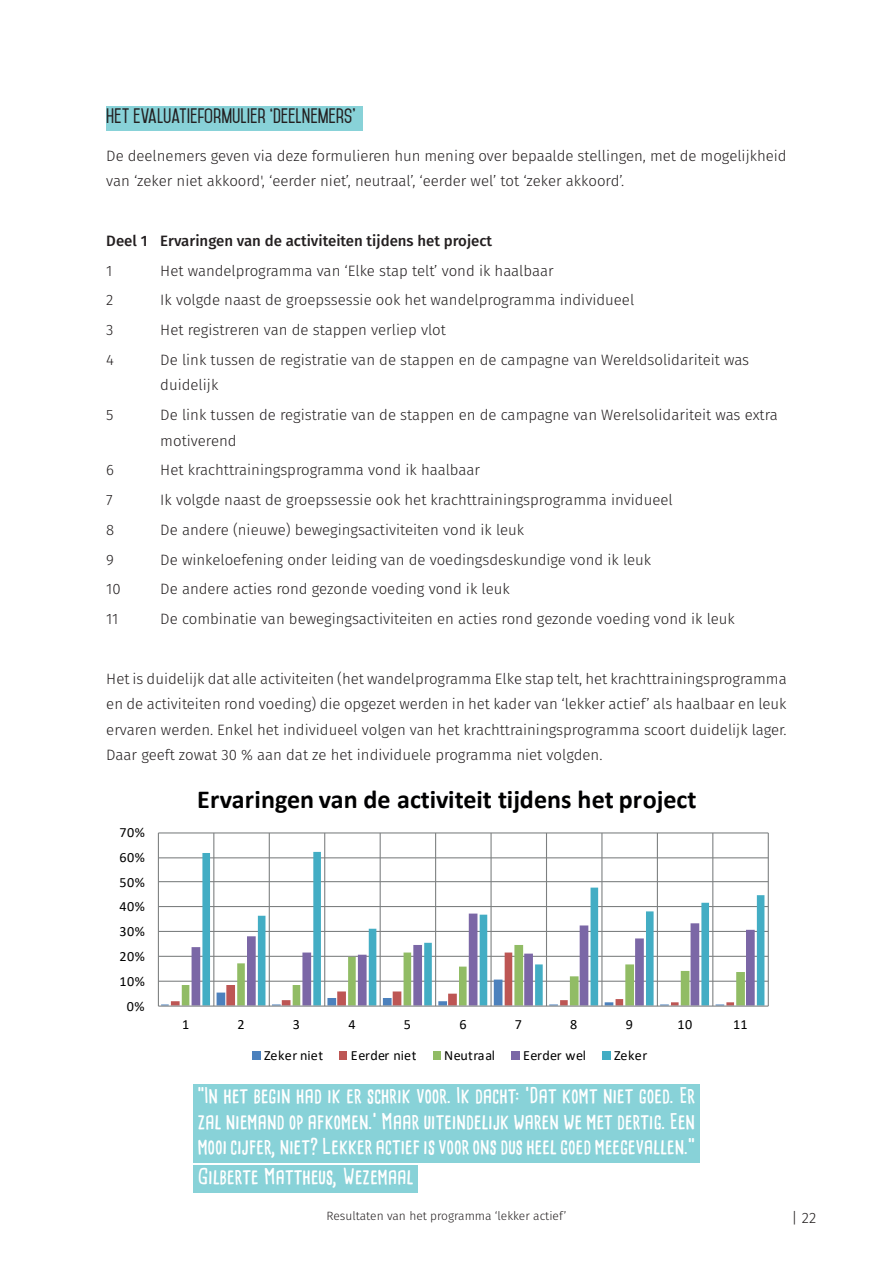
<style>
.page{position:relative;width:893px;height:1263px;background:#fff}
.page>*{position:absolute;margin:0;border:0;box-sizing:border-box;transform-origin:0 0}
.t1{font:700 25.95px "Calibri";letter-spacing:.005em;color:#000001}
.t2{font:700 21px/25.5px "Cardenio Modern";color:#fff;text-align:justify}
.t3{font:600 18px "Mohave";color:#231f20}
.t4{font:300 15px/25.5px "Fira Sans";color:#231f20}
.t5{font:500 15px "Fira Sans";color:#231f20}
.t6{font:14.1px "Calibri";letter-spacing:.03em;color:#000001}
.t7{font:300 12px "Fira Sans";color:#231f20}
</style>
<div class="page">
<div style="left:106px;top:106px;width:256px;height:25px;background:#88d2d8"></div>
<div style="left:193px;top:1084px;width:506px;height:79px;background:#88d2d8"></div>
<div style="left:193px;top:1165px;width:225px;height:27px;background:#88d2d8"></div>
<hr style="left:158px;top:981px;width:610px;height:1px;background:#7c7f80">
<hr style="left:158px;top:956px;width:610px;height:1px;background:#7c7f80">
<hr style="left:158px;top:931px;width:610px;height:1px;background:#7c7f80">
<hr style="left:158px;top:906px;width:610px;height:1px;background:#7c7f80">
<hr style="left:158px;top:881px;width:610px;height:1px;background:#7c7f80">
<hr style="left:158px;top:857px;width:610px;height:1px;background:#7c7f80">
<hr style="left:158px;top:832px;width:610px;height:1px;background:#7c7f80">
<hr style="left:158px;top:833px;width:1px;height:173px;background:#7c7f80">
<hr style="left:213px;top:833px;width:1px;height:173px;background:#7c7f80">
<hr style="left:269px;top:833px;width:1px;height:173px;background:#7c7f80">
<hr style="left:324px;top:833px;width:1px;height:173px;background:#7c7f80">
<hr style="left:380px;top:833px;width:1px;height:173px;background:#7c7f80">
<hr style="left:435px;top:833px;width:1px;height:173px;background:#7c7f80">
<hr style="left:490px;top:833px;width:2px;height:173px;background:#7c7f80">
<hr style="left:546px;top:833px;width:1px;height:173px;background:#7c7f80">
<hr style="left:601px;top:833px;width:1px;height:173px;background:#7c7f80">
<hr style="left:657px;top:833px;width:1px;height:173px;background:#7c7f80">
<hr style="left:712px;top:833px;width:1px;height:173px;background:#7c7f80">
<hr style="left:768px;top:833px;width:1px;height:173px;background:#7c7f80">
<svg style="left:161px;top:947px;width:31px;height:58px"></svg>
<svg style="left:202px;top:852px;width:562px;height:153px"></svg>
<hr style="left:158px;top:1005px;width:610px;height:2px;background:#7c7f80">
<div style="left:252px;top:1051px;width:9px;height:9px;background:#4c81bd"></div>
<div style="left:339px;top:1051px;width:8px;height:9px;background:#bd5654"></div>
<div style="left:433px;top:1051px;width:7px;height:9px;background:#91bc65"></div>
<div style="left:511px;top:1051px;width:9px;height:9px;background:#7b67a6"></div>
<div style="left:602px;top:1051px;width:9px;height:9px;background:#43adc4"></div>
<p class="t3" style="left:106px;top:104px;width:251px">HET EVALUATIEFORMULIER ‘DEELNEMERS’</p>
<p class="t4" style="left:106px;top:143px;width:682px">De deelnemers geven via deze formulieren hun mening over bepaalde stellingen, met de mogelijkheid van ‘zeker niet akkoord', ‘eerder niet’, neutraal’, ‘eerder wel’ tot ‘zeker akkoord’.</p>
<p class="t5" style="left:106px;top:228px;width:387px">Deel 1 Ervaringen van de activiteiten tijdens het project</p>
<p class="t4" style="left:106px;top:257px;width:8px">1</p>
<p class="t4" style="left:160px;top:257px;width:395px">Het wandelprogramma van ‘Elke stap telt’ vond ik haalbaar</p>
<p class="t4" style="left:106px;top:287px;width:9px">2</p>
<p class="t4" style="left:160px;top:287px;width:475px">Ik volgde naast de groepssessie ook het wandelprogramma individueel</p>
<p class="t4" style="left:106px;top:317px;width:9px">3</p>
<p class="t4" style="left:160px;top:317px;width:287px">Het registreren van de stappen verliep vlot</p>
<p class="t4" style="left:106px;top:347px;width:9px">4</p>
<p class="t4" style="left:160px;top:347px;width:590px">De link tussen de registratie van de stappen en de campagne van Wereldsolidariteit was duidelijk</p>
<p class="t4" style="left:106px;top:402px;width:9px">5</p>
<p class="t4" style="left:160px;top:402px;width:619px">De link tussen de registratie van de stappen en de campagne van Werelsolidariteit was extra motiverend</p>
<p class="t4" style="left:106px;top:457px;width:9px">6</p>
<p class="t4" style="left:160px;top:457px;width:321px">Het krachttrainingsprogramma vond ik haalbaar</p>
<p class="t4" style="left:106px;top:487px;width:8px">7</p>
<p class="t4" style="left:160px;top:487px;width:514px">Ik volgde naast de groepssessie ook het krachttrainingsprogramma invidueel</p>
<p class="t4" style="left:106px;top:517px;width:10px">8</p>
<p class="t4" style="left:160px;top:517px;width:365px">De andere (nieuwe) bewegingsactiviteiten vond ik leuk</p>
<p class="t4" style="left:106px;top:546px;width:9px">9</p>
<p class="t4" style="left:160px;top:546px;width:492px">De winkeloefening onder leiding van de voedingsdeskundige vond ik leuk</p>
<p class="t4" style="left:106px;top:576px;width:16px">10</p>
<p class="t4" style="left:160px;top:576px;width:351px">De andere acties rond gezonde voeding vond ik leuk</p>
<p class="t4" style="left:106px;top:606px;width:14px">11</p>
<p class="t4" style="left:160px;top:606px;width:576px">De combinatie van bewegingsactiviteiten en acties rond gezonde voeding vond ik leuk</p>
<p class="t4" style="left:106px;top:665px;width:682px;text-align:justify">Het is duidelijk dat alle activiteiten (het wandelprogramma Elke stap telt, het krachttrainingsprogramma en de activiteiten rond voeding) die opgezet werden in het kader van ‘lekker actief’ als haalbaar en leuk ervaren werden. Enkel het individueel volgen van het krachttrainingsprogramma scoort duidelijk lager.<br>Daar geeft zowat 30 % aan dat ze het individuele programma niet volgden.</p>
<p class="t6" style="left:119px;top:822px;width:27px">70%</p>
<p class="t6" style="left:119px;top:847px;width:27px">60%</p>
<p class="t6" style="left:119px;top:872px;width:27px">50%</p>
<p class="t6" style="left:119px;top:897px;width:27px">40%</p>
<p class="t6" style="left:119px;top:922px;width:27px">30%</p>
<p class="t6" style="left:119px;top:946px;width:27px">20%</p>
<p class="t6" style="left:119px;top:971px;width:27px">10%</p>
<p class="t6" style="left:127px;top:996px;width:19px">0%</p>
<h1 class="t1" style="left:197px;top:780px;width:501px">Ervaringen van de activiteit tijdens het project</h1>
<p class="t6" style="left:182px;top:1015px;width:9px">1</p>
<p class="t6" style="left:237px;top:1015px;width:9px">2</p>
<p class="t6" style="left:293px;top:1015px;width:9px">3</p>
<p class="t6" style="left:348px;top:1015px;width:9px">4</p>
<p class="t6" style="left:404px;top:1015px;width:9px">5</p>
<p class="t6" style="left:459px;top:1015px;width:9px">6</p>
<p class="t6" style="left:515px;top:1015px;width:9px">7</p>
<p class="t6" style="left:570px;top:1015px;width:9px">8</p>
<p class="t6" style="left:626px;top:1015px;width:9px">9</p>
<p class="t6" style="left:677px;top:1015px;width:16px">10</p>
<p class="t6" style="left:733px;top:1015px;width:16px">11</p>
<p class="t6" style="left:264px;top:1045px;width:61px">Zeker niet</p>
<p class="t6" style="left:351px;top:1045px;width:67px">Eerder niet</p>
<p class="t6" style="left:444px;top:1045px;width:53px">Neutraal</p>
<p class="t6" style="left:523px;top:1045px;width:65px">Eerder wel</p>
<p class="t6" style="left:614px;top:1045px;width:35px">Zeker</p>
<h2 class="t2" style="left:198px;top:1083px;width:499px">“In het begin had ik er schrik voor. Ik dacht: ‘Dat komt niet goed. Er zal niemand op afkomen.’ Maar uiteindelijk waren we met dertig. Een mooi cijfer, niet? Lekker actief is voor ons dus heel goed meegevallen.”</h2>
<h2 class="t2" style="left:198px;top:1163px;width:217px">Gilberte Mattheus, Wezemaal</h2>
<p class="t7" style="left:327px;top:1207px;width:241px">Resultaten van het programma ‘lekker actief’</p>
<p class="t4" style="left:792px;top:1205px;width:26px">| 22</p>
</div>
